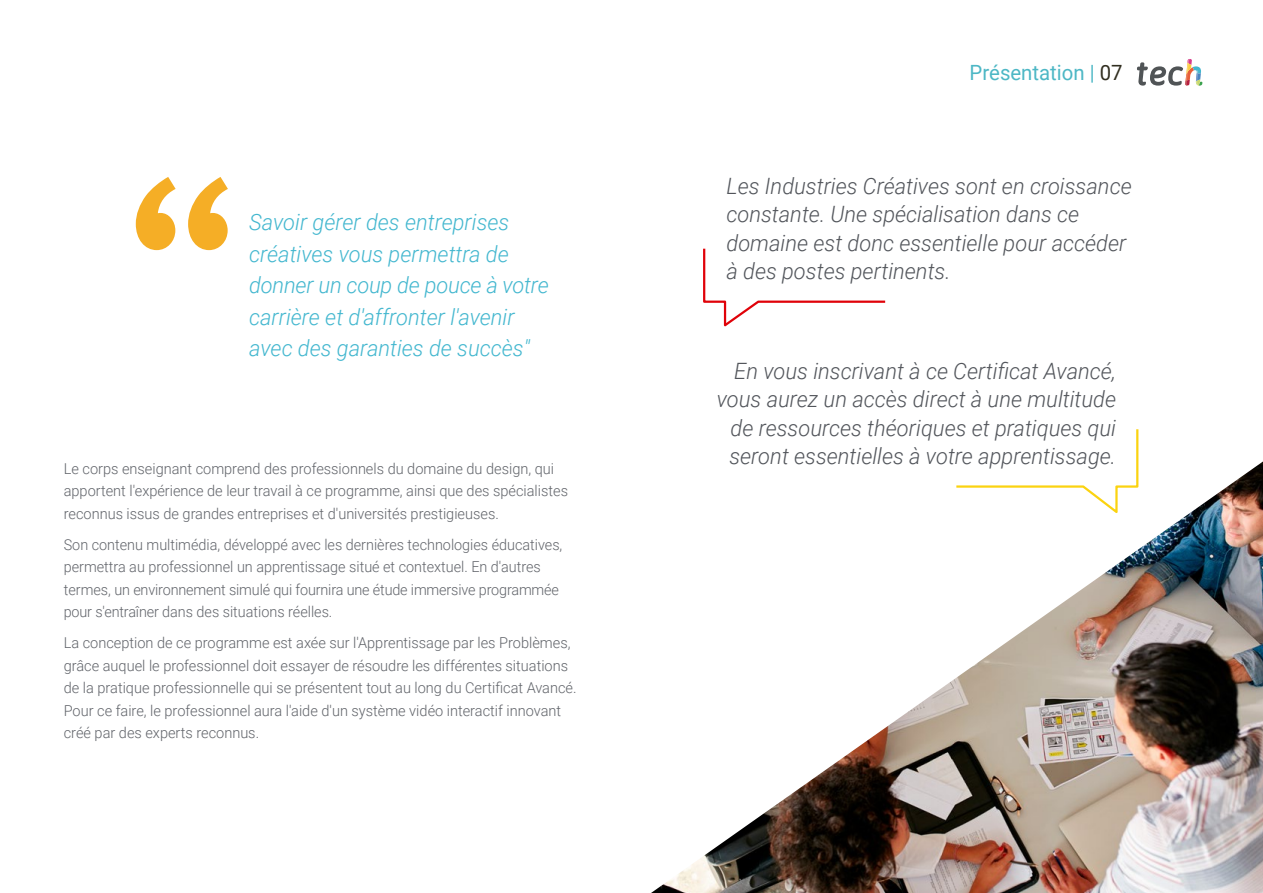
<style>
.page{position:relative;width:1263px;height:893px;background:#fff}
.page>*{position:absolute;margin:0;border:0;box-sizing:border-box;transform-origin:0 0}
.t1{font:italic 300 22.5px/28.5px "Roboto";color:#52555b;text-align:right}
.t2{font:italic 300 22.5px/31.5px "Roboto";color:#43b7cf}
.t3{font:21px "Roboto";color:#4db7c5}
.t4{font:300 15px/22.5px "Roboto";color:#61646a}
.t5{font:300 15px/22.5px "Roboto";color:#61646a;scale:.96 1}
.s1{color:#312e20}
</style>
<div class="page">
<img style="left:651px;top:461px;width:612px;height:432px">
<svg style="left:1137px;top:59px;width:65px;height:27px"></svg>
<svg style="left:136px;top:177px;width:92px;height:73px"></svg>
<svg style="left:954px;top:429px;width:185px;height:88px"></svg>
<svg style="left:703px;top:248px;width:183px;height:79px"></svg>
<h1 class="t2" style="left:249px;top:206px;width:301px">Savoir gérer des entreprises créatives vous permettra de donner un coup de pouce à votre carrière et d'affronter l'avenir avec des garanties de succès"</h1>
<p class="t4" style="left:64px;top:457px;width:506px">Le corps enseignant comprend des professionnels du domaine du design, qui apportent l'expérience de leur travail à ce programme, ainsi que des spécialistes reconnus issus de grandes entreprises et d'universités prestigieuses.</p>
<p class="t5" style="left:64px;top:533px;width:521px">Son contenu multimédia, développé avec les dernières technologies éducatives, permettra au professionnel un apprentissage situé et contextuel. En d'autres termes, un environnement simulé qui fournira une étude immersive programmée pour s'entraîner dans des situations réelles.</p>
<p class="t4" style="left:64px;top:631px;width:514px">La conception de ce programme est axée sur l'Apprentissage par les Problèmes, grâce auquel le professionnel doit essayer de résoudre les différentes situations de la pratique professionnelle qui se présentent tout au long du Certificat Avancé.<br>Pour ce faire, le professionnel aura l'aide d'un système vidéo interactif innovant créé par des experts reconnus.</p>
<h2 class="t3" style="left:970px;top:57px;width:155px">Présentation | <span class="s1">07</span></h2>
<h1 class="t1" style="left:726px;top:171px;width:407px;text-align:left">Les Industries Créatives sont en croissance constante. Une spécialisation dans ce domaine est donc essentielle pour accéder à des postes pertinents.</h1>
<h1 class="t1" style="left:717px;top:356px;width:401px">En vous inscrivant à ce Certificat Avancé, vous aurez un accès direct à une multitude de ressources théoriques et pratiques qui seront essentielles à votre apprentissage.</h1>
</div>
